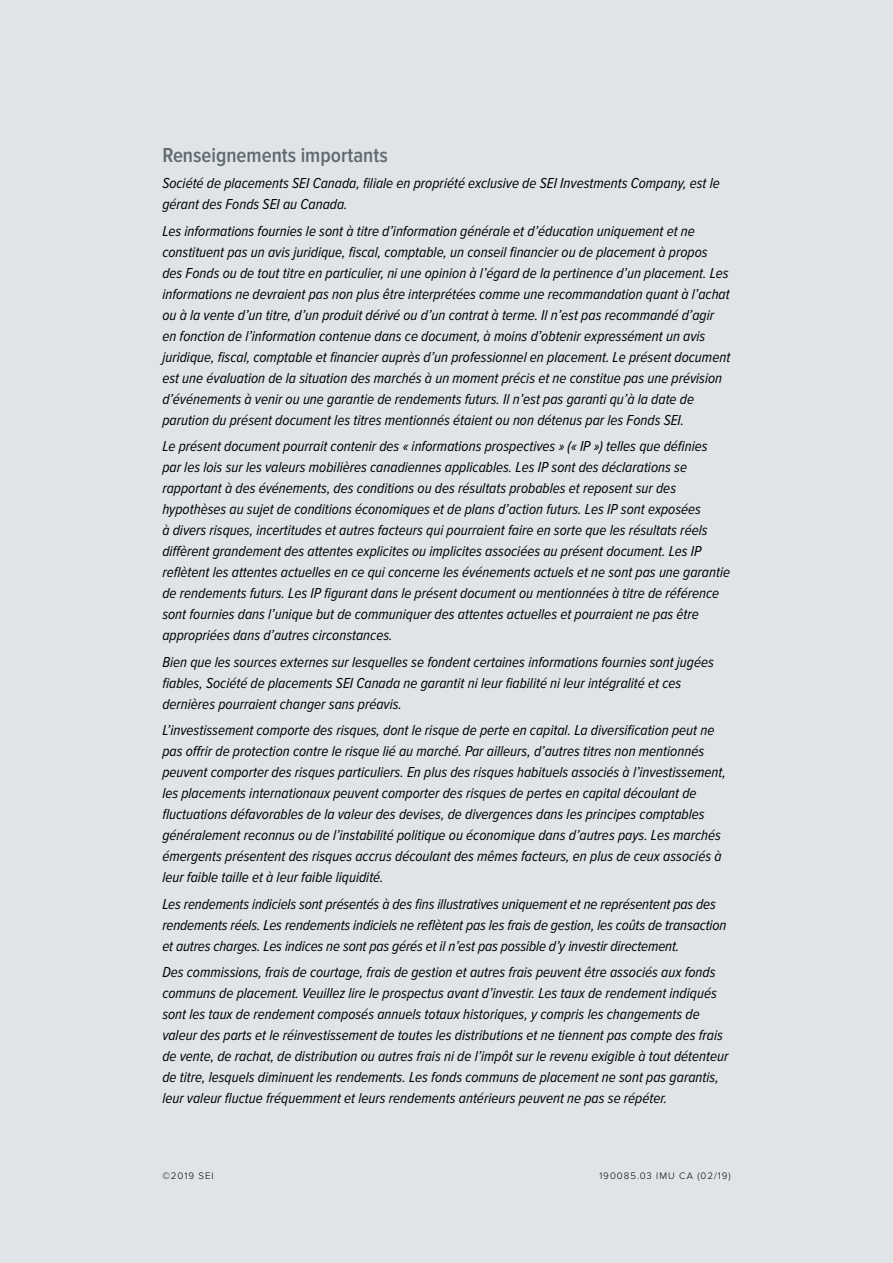
<style>
.page{position:relative;width:893px;height:1263px;background:#e0e4e7}
.page>*{position:absolute;margin:0;border:0;box-sizing:border-box;transform-origin:0 0}
.t1{font:600 21px "Proxima Nova Cond";color:#606a70}
.t2{font:italic 15px/21px "Proxima Nova Cond";color:#000}
.t3{font:300 9.75px "Proxima Nova";letter-spacing:.1em;color:#000}
</style>
<div class="page">
<h1 class="t1" style="left:162px;top:143px;width:227px">Renseignements importants</h1>
<p class="t2" style="left:162px;top:173px;width:559px">Société de placements SEI Canada, filiale en propriété exclusive de SEI Investments Company, est le gérant des Fonds SEI au Canada.</p>
<p class="t2" style="left:162px;top:221px;width:569px">Les informations fournies le sont à titre d’information générale et d’éducation uniquement et ne constituent pas un avis juridique, fiscal, comptable, un conseil financier ou de placement à propos des Fonds ou de tout titre en particulier, ni une opinion à l’égard de la pertinence d’un placement. Les informations ne devraient pas non plus être interprétées comme une recommandation quant à l’achat ou à la vente d’un titre, d’un produit dérivé ou d’un contrat à terme. Il n’est pas recommandé d’agir en fonction de l’information contenue dans ce document, à moins d’obtenir expressément un avis juridique, fiscal, comptable et financier auprès d’un professionnel en placement. Le présent document est une évaluation de la situation des marchés à un moment précis et ne constitue pas une prévision d’événements à venir ou une garantie de rendements futurs. Il n’est pas garanti qu’à la date de parution du présent document les titres mentionnés étaient ou non détenus par les Fonds SEI.</p>
<p class="t2" style="left:162px;top:436px;width:569px">Le présent document pourrait contenir des « informations prospectives » (« IP ») telles que définies par les lois sur les valeurs mobilières canadiennes applicables. Les IP sont des déclarations se rapportant à des événements, des conditions ou des résultats probables et reposent sur des hypothèses au sujet de conditions économiques et de plans d’action futurs. Les IP sont exposées<br>à divers risques, incertitudes et autres facteurs qui pourraient faire en sorte que les résultats réels diffèrent grandement des attentes explicites ou implicites associées au présent document. Les IP reflètent les attentes actuelles en ce qui concerne les événements actuels et ne sont pas une garantie de rendements futurs. Les IP figurant dans le présent document ou mentionnées à titre de référence sont fournies dans l’unique but de communiquer des attentes actuelles et pourraient ne pas être appropriées dans d’autres circonstances.</p>
<p class="t2" style="left:162px;top:651px;width:553px">Bien que les sources externes sur lesquelles se fondent certaines informations fournies sont jugées fiables, Société de placements SEI Canada ne garantit ni leur fiabilité ni leur intégralité et ces dernières pourraient changer sans préavis.</p>
<p class="t2" style="left:162px;top:720px;width:565px">L’investissement comporte des risques, dont le risque de perte en capital. La diversification peut ne pas offrir de protection contre le risque lié au marché. Par ailleurs, d’autres titres non mentionnés peuvent comporter des risques particuliers. En plus des risques habituels associés à l’investissement, les placements internationaux peuvent comporter des risques de pertes en capital découlant de fluctuations défavorables de la valeur des devises, de divergences dans les principes comptables généralement reconnus ou de l’instabilité politique ou économique dans d’autres pays. Les marchés émergents présentent des risques accrus découlant des mêmes facteurs, en plus de ceux associés à leur faible taille et à leur faible liquidité.</p>
<p class="t2" style="left:162px;top:893px;width:566px">Les rendements indiciels sont présentés à des fins illustratives uniquement et ne représentent pas des rendements réels. Les rendements indiciels ne reflètent pas les frais de gestion, les coûts de transaction et autres charges. Les indices ne sont pas gérés et il n’est pas possible d’y investir directement.</p>
<p class="t2" style="left:162px;top:962px;width:568px">Des commissions, frais de courtage, frais de gestion et autres frais peuvent être associés aux fonds communs de placement. Veuillez lire le prospectus avant d’investir. Les taux de rendement indiqués sont les taux de rendement composés annuels totaux historiques, y compris les changements de valeur des parts et le réinvestissement de toutes les distributions et ne tiennent pas compte des frais de vente, de rachat, de distribution ou autres frais ni de l’impôt sur le revenu exigible à tout détenteur de titre, lesquels diminuent les rendements. Les fonds communs de placement ne sont pas garantis, leur valeur fluctue fréquemment et leurs rendements antérieurs peuvent ne pas se répéter.</p>
<p class="t3" style="left:162px;top:1171px;width:53px">©2019 SEI</p>
<p class="t3" style="left:599px;top:1171px;width:133px">190085.03 IMU CA (02/19)</p>
</div>
